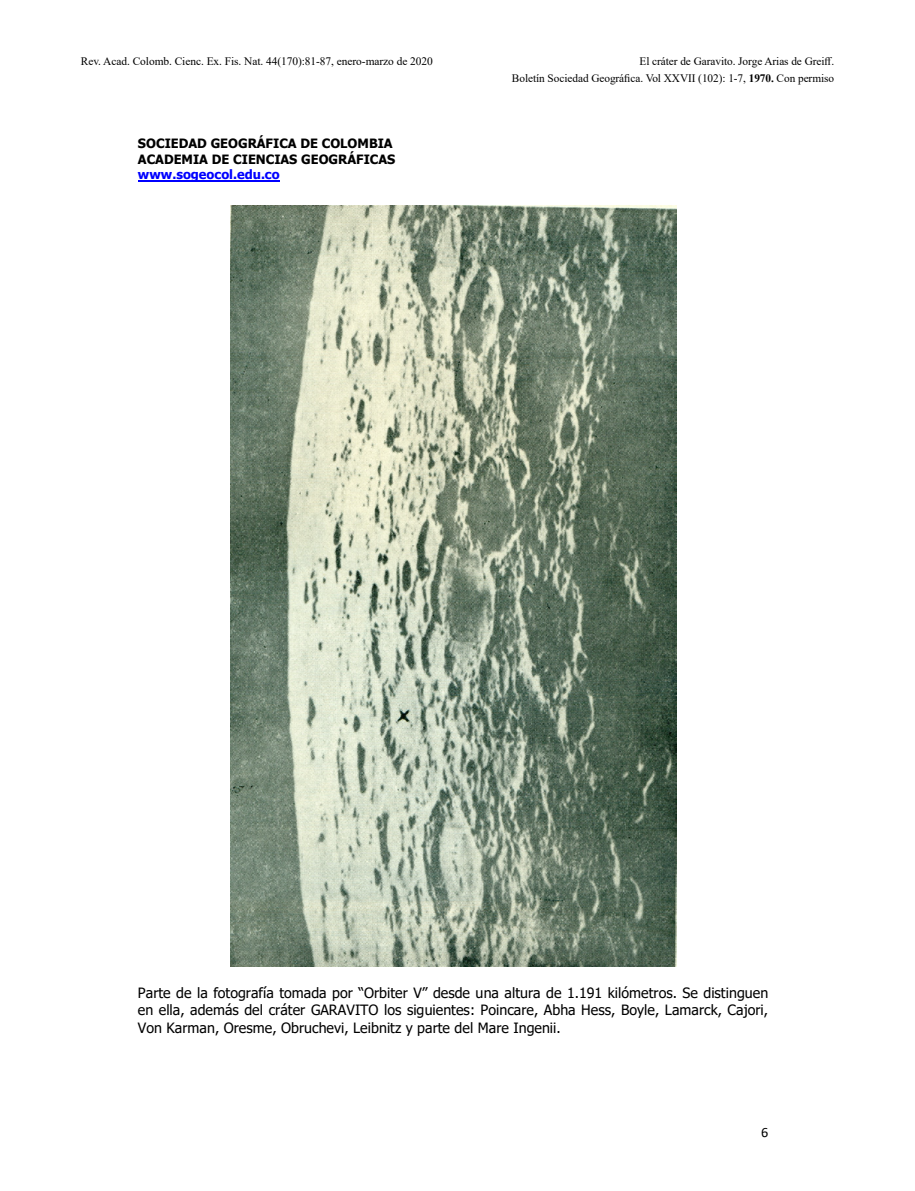
<style>
.page{position:relative;width:915px;height:1191px;background:#fff}
.page>*{position:absolute;margin:0;border:0;box-sizing:border-box;transform-origin:0 0}
.t1{font:14.25px/17.2px "Tahoma";color:#000;text-align:justify}
.t2{font:14.25px "Calibri";color:#000}
.t3{font:700 12.9px/15.6px "Tahoma";color:#000}
.t4{font:700 12.9px "Tahoma";letter-spacing:.005em;color:#00f}
.t5{font:11.4px/16.5px "Times New Roman";letter-spacing:-.005em;color:#000;text-align:right}
.s1{font-weight:700}
</style>
<div class="page">
<hr style="left:138px;top:180px;width:141px;height:1px;background:#00f">
<img style="left:230px;top:205px;width:445px;height:761px">
<p class="t5" style="left:81px;top:53px;width:353px">Rev. Acad. Colomb. Cienc. Ex. Fis. Nat. 44(170):81-87, enero-marzo de 2020</p>
<p class="t3" style="left:138px;top:136px;width:259px">SOCIEDAD GEOGRÁFICA DE COLOMBIA<br>ACADEMIA DE CIENCIAS GEOGRÁFICAS</p>
<p class="t4" style="left:138px;top:166px;width:143px">www.sogeocol.edu.co</p>
<p class="t5" style="left:512px;top:53px;width:323px">El cráter de Garavito. Jorge Arias de Greiff.<br>Boletín Sociedad Geográfica. Vol XXVII (102): 1-7, <span class="s1">1970.</span> Con permiso</p>
<p class="t1" style="left:138px;top:985px;width:631px">Parte de la fotografía tomada por “Orbiter V” desde una altura de 1.191 kilómetros. Se distinguen en ella, además del cráter GARAVITO los siguientes: Poincare, Abha Hess, Boyle, Lamarck, Cajori, Von Karman, Oresme, Obruchevi, Leibnitz y parte del Mare Ingenii.</p>
<p class="t2" style="left:760px;top:1122px;width:9px">6</p>
</div>
